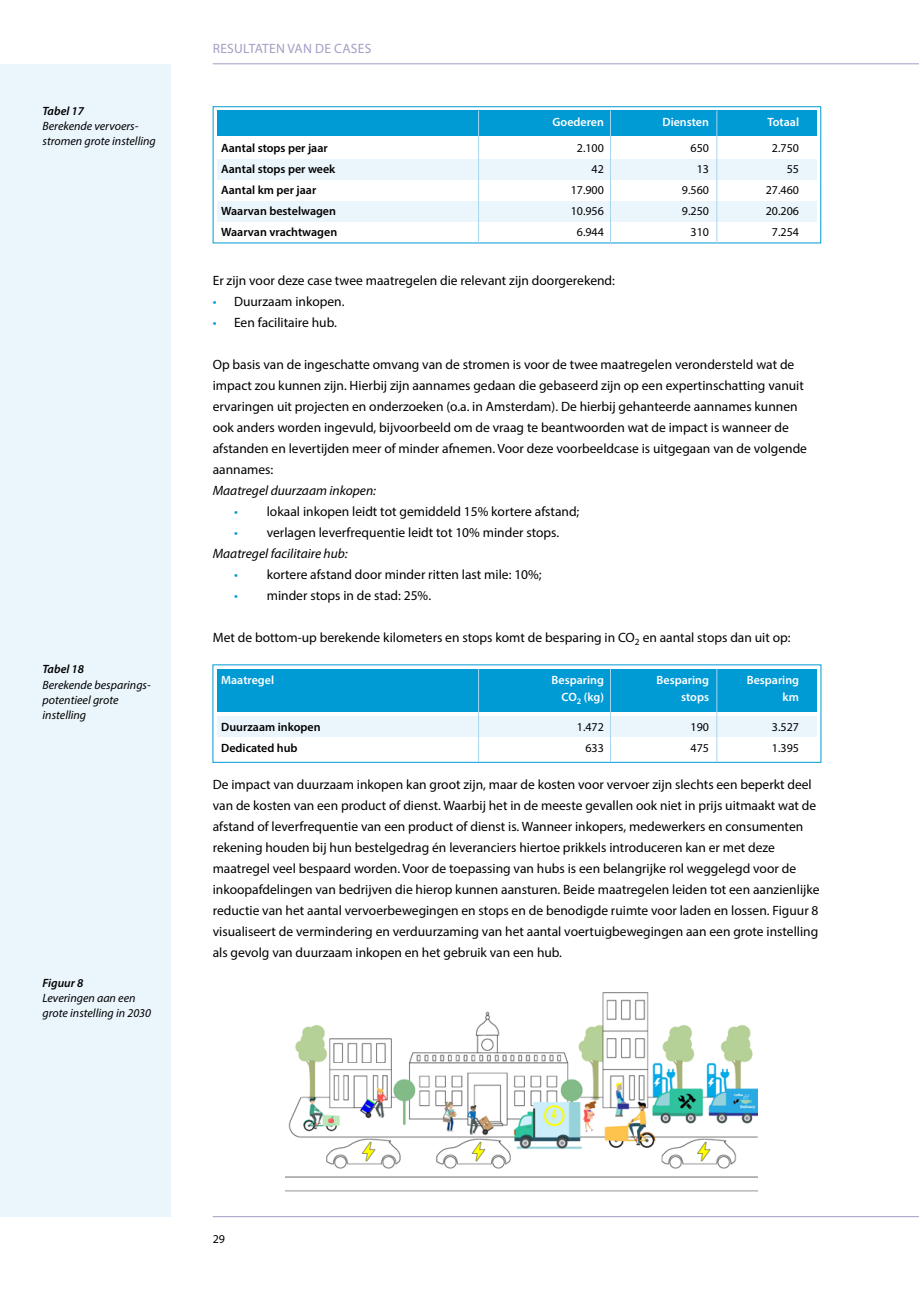
<style>
.page{position:relative;width:919px;height:1289px;background:#fff}
.page>*{position:absolute;margin:0;border:0;box-sizing:border-box;transform-origin:0 0}
.t1{font:13.5px/21px "Myriad Pro";color:#000}
.t2{font:italic 13.5px "Myriad Pro";color:#000}
.t3{font:13.5px "Myriad Pro";letter-spacing:.02em;color:#a29fc3}
.t4{font:italic 12px/15px "Myriad Pro";color:#000}
.t5{font:600 12px "Myriad Pro";color:#000}
.t6{font:12px "Myriad Pro";color:#000}
.t7{font:600 12px "Myriad Pro";color:#fff}
.t8{font:italic 600 12px "Myriad Pro";color:#000}
.s1{color:#009ad5}
.s2{font-style:italic}
</style>
<div class="page">
<div style="left:0;top:64px;width:170px;height:1152px;background:#ebf5fc"></div>
<hr style="left:213px;top:1216px;width:705px;height:1px;background:#a29fc3">
<hr style="left:213px;top:63px;width:705px;height:1px;background:#a29fc3">
<div style="left:213px;top:106px;width:607px;height:137px;border:1px solid #009ad5"></div>
<div style="left:217px;top:111px;width:599px;height:25px;background:#009ad5"></div>
<div style="left:217px;top:159px;width:599px;height:21px;background:#ebf5fc"></div>
<div style="left:217px;top:202px;width:599px;height:20px;background:#ebf5fc"></div>
<hr style="left:610px;top:111px;width:1px;height:132px;background:#a8d6f1">
<hr style="left:716px;top:111px;width:1px;height:132px;background:#a8d6f1">
<hr style="left:478px;top:111px;width:1px;height:132px;background:#a8d6f1">
<div style="left:217px;top:668px;width:599px;height:43px;background:#009ad5"></div>
<div style="left:217px;top:716px;width:599px;height:20px;background:#ebf5fc"></div>
<hr style="left:610px;top:668px;width:1px;height:94px;background:#a8d6f1">
<hr style="left:716px;top:668px;width:1px;height:94px;background:#a8d6f1">
<hr style="left:478px;top:668px;width:1px;height:94px;background:#a8d6f1">
<img style="left:286px;top:992px;width:471px;height:200px">
<p class="t8" style="left:43px;top:104px;width:43px">Tabel 17</p>
<p class="t4" style="left:43px;top:119px;width:115px">Berekende vervoers&shy;stromen grote instelling</p>
<p class="t3" style="left:213px;top:40px;width:160px">RESULTATEN VAN DE CASES</p>
<p class="t7" style="left:552px;top:114px;width:53px">Goederen</p>
<p class="t7" style="left:662px;top:114px;width:48px">Diensten</p>
<p class="t7" style="left:767px;top:114px;width:33px">Totaal</p>
<p class="t5" style="left:221px;top:140px;width:108px">Aantal stops per jaar</p>
<p class="t6" style="left:576px;top:140px;width:29px">2.100</p>
<p class="t6" style="left:690px;top:140px;width:20px">650</p>
<p class="t6" style="left:771px;top:140px;width:29px">2.750</p>
<p class="t5" style="left:221px;top:161px;width:116px">Aantal stops per week</p>
<p class="t6" style="left:591px;top:161px;width:14px">42</p>
<p class="t6" style="left:696px;top:161px;width:14px">13</p>
<p class="t6" style="left:786px;top:161px;width:14px">55</p>
<p class="t5" style="left:221px;top:182px;width:97px">Aantal km per jaar</p>
<p class="t6" style="left:570px;top:182px;width:35px">17.900</p>
<p class="t6" style="left:681px;top:182px;width:29px">9.560</p>
<p class="t6" style="left:765px;top:182px;width:35px">27.460</p>
<p class="t5" style="left:221px;top:203px;width:116px">Waarvan bestelwagen</p>
<p class="t6" style="left:570px;top:203px;width:35px">10.956</p>
<p class="t6" style="left:681px;top:203px;width:29px">9.250</p>
<p class="t6" style="left:765px;top:203px;width:35px">20.206</p>
<p class="t5" style="left:221px;top:224px;width:117px">Waarvan vrachtwagen</p>
<p class="t6" style="left:576px;top:224px;width:29px">6.944</p>
<p class="t6" style="left:690px;top:224px;width:20px">310</p>
<p class="t6" style="left:771px;top:224px;width:29px">7.254</p>
<p class="t1" style="left:213px;top:269px;width:404px">Er zijn voor deze case twee maatregelen die relevant zijn doorgerekend:</p>
<p class="t1" style="left:213px;top:290px;width:133px"><span class="s1">•</span> Duurzaam inkopen.</p>
<p class="t1" style="left:213px;top:311px;width:126px"><span class="s1">•</span> Een facilitaire hub.</p>
<p class="t1" style="left:213px;top:353px;width:595px">Op basis van de ingeschatte omvang van de stromen is voor de twee maatregelen verondersteld wat de impact zou kunnen zijn. Hierbij zijn aannames gedaan die gebaseerd zijn op een expertinschatting vanuit ervaringen uit projecten en onderzoeken (o.a. in Amsterdam). De hierbij gehanteerde aannames kunnen ook anders worden ingevuld, bijvoorbeeld om de vraag te beantwoorden wat de impact is wanneer de afstanden en levertijden meer of minder afnemen. Voor deze voorbeeldcase is uitgegaan van de volgende aannames:</p>
<p class="t2" style="left:213px;top:482px;width:165px">Maatregel duurzaam inkopen:</p>
<p class="t1" style="left:234px;top:500px;width:347px"><span class="s1">•</span> lokaal inkopen leidt tot gemiddeld 15% kortere afstand;</p>
<p class="t1" style="left:213px;top:521px;width:348px;text-indent:21px"><span class="s1">•</span> verlagen leverfrequentie leidt tot 10% minder stops.<br><span class="s2">Maatregel facilitaire hub:</span></p>
<p class="t1" style="left:234px;top:563px;width:309px"><span class="s1">•</span> kortere afstand door minder ritten last mile: 10%;</p>
<p class="t1" style="left:234px;top:584px;width:199px"><span class="s1">•</span> minder stops in de stad: 25%.</p>
<p class="t1" style="left:213px;top:626px;width:579px">Met de bottom-up berekende kilometers en stops komt de besparing in CO<sub>2</sub> en aantal stops dan uit op:</p>
<p class="t8" style="left:43px;top:661px;width:43px">Tabel 18</p>
<p class="t4" style="left:43px;top:676px;width:110px">Berekende besparings&shy;potentieel grote instelling</p>
<p class="t7" style="left:221px;top:672px;width:54px">Maatregel</p>
<p class="t7" style="left:551px;top:672px;width:54px">Besparing</p>
<p class="t7" style="left:656px;top:672px;width:54px">Besparing</p>
<p class="t7" style="left:746px;top:672px;width:54px">Besparing</p>
<p class="t7" style="left:561px;top:689px;width:44px">CO<sub>2</sub> (kg)</p>
<p class="t7" style="left:681px;top:689px;width:29px">stops</p>
<p class="t7" style="left:782px;top:689px;width:18px">km</p>
<p class="t5" style="left:221px;top:719px;width:101px">Duurzaam inkopen</p>
<p class="t6" style="left:576px;top:719px;width:29px">1.472</p>
<p class="t6" style="left:690px;top:719px;width:20px">190</p>
<p class="t6" style="left:771px;top:719px;width:29px">3.527</p>
<p class="t5" style="left:221px;top:740px;width:78px">Dedicated hub</p>
<p class="t6" style="left:585px;top:740px;width:20px">633</p>
<p class="t6" style="left:690px;top:740px;width:20px">475</p>
<p class="t6" style="left:771px;top:740px;width:29px">1.395</p>
<p class="t8" style="left:43px;top:975px;width:42px">Figuur 8</p>
<p class="t4" style="left:43px;top:990px;width:110px">Leveringen aan een grote instelling in 2030</p>
<p class="t1" style="left:213px;top:773px;width:608px">De impact van duurzaam inkopen kan groot zijn, maar de kosten voor vervoer zijn slechts een beperkt deel van de kosten van een product of dienst. Waarbij het in de meeste gevallen ook niet in prijs uitmaakt wat de afstand of leverfrequentie van een product of dienst is. Wanneer inkopers, medewerkers en consumenten rekening houden bij hun bestelgedrag én leveranciers hiertoe prikkels introduceren kan er met deze maatregel veel bespaard worden. Voor de toepassing van hubs is een belangrijke rol weggelegd voor de inkoopafdelingen van bedrijven die hierop kunnen aansturen. Beide maatregelen leiden tot een aanzienlijke reductie van het aantal vervoerbewegingen en stops en de benodigde ruimte voor laden en lossen. Figuur 8 visualiseert de vermindering en verduurzaming van het aantal voertuigbewegingen aan een grote instelling als gevolg van duurzaam inkopen en het gebruik van een hub.</p>
<p class="t6" style="left:213px;top:1231px;width:14px">29</p>
</div>
